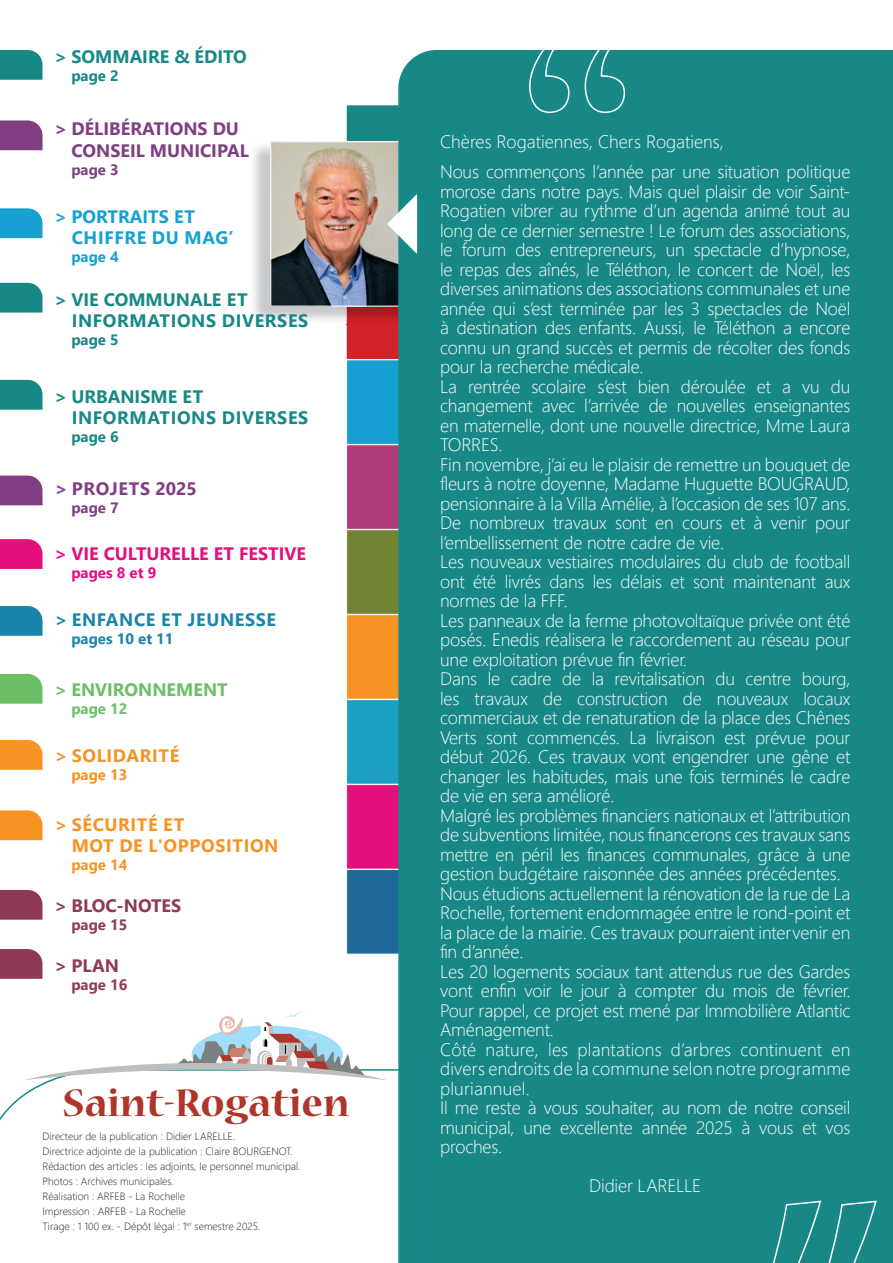
<style>
.page{position:relative;width:893px;height:1263px;background:#fff}
.page>*{position:absolute;margin:0;border:0;box-sizing:border-box;transform-origin:0 0}
.t1{font:700 43.05px "Nueva Std";color:#af352b}
.t2{font:300 18px/19.5px "Segoe UI";letter-spacing:-.01em;color:#fff}
.t3{font:700 18px/21.6px "Segoe UI";letter-spacing:.035em;color:#188887}
.t4{font:700 18px/21.6px "Segoe UI";letter-spacing:.035em;color:#f69323}
.t5{font:700 18px/21.6px "Segoe UI";color:#803f83}
.t6{font:700 18px/21.6px "Segoe UI";letter-spacing:.03em;color:#16a1d2}
.t7{font:700 18px "Segoe UI";color:#e30f7c}
.t8{font:700 18px "Segoe UI";letter-spacing:.035em;color:#1a85ac}
.t9{font:700 18px "Segoe UI";color:#8f3a54}
.t10{font:700 18px "Segoe UI";color:#188887}
.t11{font:700 18px "Segoe UI";color:#6abf67}
.t12{font:700 18px "Segoe UI";letter-spacing:.025em;color:#803f83}
.t13{font:700 15px "Segoe UI";color:#188887}
.t14{font:700 15px "Segoe UI";color:#f69323}
.t15{font:700 15px "Segoe UI";color:#8f3a54}
.t16{font:700 15px "Segoe UI";color:#1a85ac}
.t17{font:700 15px "Segoe UI";color:#803f83}
.t18{font:700 15px "Segoe UI";color:#e30f7c}
.t19{font:700 15px "Segoe UI";color:#6abf67}
.t20{font:700 15px "Segoe UI";color:#16a1d2}
.t21{font:300 10.5px/15px "Segoe UI";color:#231f20}
</style>
<div class="page">
<div style="left:346px;top:359px;width:104px;height:86px;background:#16a1d2;border:1px solid #fff"></div>
<div style="left:346px;top:444px;width:104px;height:86px;background:#b23c7e;border:1px solid #fff"></div>
<div style="left:346px;top:529px;width:104px;height:86px;background:#708333;border:1px solid #fff"></div>
<div style="left:346px;top:614px;width:104px;height:86px;background:#f69323;border:1px solid #fff"></div>
<div style="left:346px;top:699px;width:104px;height:85px;background:#1b9fc3;border:1px solid #fff"></div>
<div style="left:346px;top:784px;width:104px;height:85px;background:#e30f7c;border:1px solid #fff"></div>
<div style="left:346px;top:869px;width:104px;height:85px;background:#1e689a;border:1px solid #fff"></div>
<img style="left:272px;top:143px;width:74px;height:162px">
<div style="left:270px;top:141px;width:147px;height:166px;border:1px solid #fff"></div>
<div style="left:398px;top:50px;width:495px;height:1213px;background:#188887"></div>
<svg style="left:0;top:50px;width:43px;height:30px"></svg>
<svg style="left:0;top:120px;width:43px;height:30px"></svg>
<svg style="left:0;top:208px;width:43px;height:30px"></svg>
<svg style="left:0;top:283px;width:43px;height:30px"></svg>
<svg style="left:0;top:539px;width:43px;height:30px"></svg>
<svg style="left:0;top:606px;width:43px;height:30px"></svg>
<svg style="left:0;top:674px;width:43px;height:30px"></svg>
<svg style="left:0;top:740px;width:43px;height:30px"></svg>
<svg style="left:0;top:810px;width:43px;height:30px"></svg>
<svg style="left:0;top:890px;width:43px;height:30px"></svg>
<svg style="left:346px;top:105px;width:104px;height:255px"></svg>
<svg style="left:528px;top:50px;width:98px;height:64px"></svg>
<svg style="left:762px;top:1200px;width:116px;height:63px"></svg>
<svg style="left:0;top:1068px;width:434px;height:195px"></svg>
<svg style="left:24px;top:1011px;width:363px;height:69px"></svg>
<svg style="left:0;top:949px;width:43px;height:30px"></svg>
<svg style="left:0;top:476px;width:43px;height:29px"></svg>
<svg style="left:0;top:380px;width:43px;height:30px"></svg>
<p class="t10" style="left:54px;top:40px;width:194px">&gt; SOMMAIRE &amp; ÉDITO</p>
<p class="t13" style="left:71px;top:62px;width:49px">page 2</p>
<p class="t5" style="left:71px;top:116px;width:179px;text-indent:-17px">&gt; DÉLIBÉRATIONS DU<br>CONSEIL MUNICIPAL</p>
<p class="t17" style="left:71px;top:155px;width:49px">page 3</p>
<p class="t6" style="left:72px;top:204px;width:163px;text-indent:-17px">&gt; PORTRAITS ET<br>CHIFFRE DU MAG’</p>
<p class="t20" style="left:71px;top:243px;width:49px">page 4</p>
<p class="t3" style="left:72px;top:287px;width:238px;text-indent:-17px">&gt; VIE COMMUNALE ET<br>INFORMATIONS DIVERSES</p>
<p class="t13" style="left:71px;top:326px;width:49px">page 5</p>
<p class="t3" style="left:72px;top:384px;width:238px;text-indent:-17px">&gt; URBANISME ET<br>INFORMATIONS DIVERSES</p>
<p class="t13" style="left:71px;top:423px;width:49px">page 6</p>
<p class="t12" style="left:55px;top:471px;width:143px">&gt; PROJETS 2025</p>
<p class="t17" style="left:71px;top:493px;width:49px">page 7</p>
<p class="t7" style="left:54px;top:537px;width:253px">&gt; VIE CULTURELLE ET FESTIVE</p>
<p class="t18" style="left:71px;top:559px;width:86px">pages 8 et 9</p>
<p class="t8" style="left:55px;top:603px;width:223px">&gt; ENFANCE ET JEUNESSE</p>
<p class="t16" style="left:71px;top:625px;width:104px">pages 10 et 11</p>
<p class="t11" style="left:54px;top:672px;width:175px">&gt; ENVIRONNEMENT</p>
<p class="t19" style="left:71px;top:694px;width:58px">page 12</p>
<p class="t4" style="left:55px;top:743px;width:126px">&gt; SOLIDARITÉ</p>
<p class="t14" style="left:71px;top:760px;width:58px">page 13</p>
<p class="t4" style="left:72px;top:812px;width:208px;text-indent:-17px">&gt; SÉCURITÉ ET<br>MOT DE L'OPPOSITION</p>
<p class="t14" style="left:71px;top:851px;width:58px">page 14</p>
<p class="t9" style="left:54px;top:889px;width:128px">&gt; BLOC-NOTES</p>
<p class="t15" style="left:71px;top:911px;width:58px">page 15</p>
<p class="t9" style="left:54px;top:949px;width:66px">&gt; PLAN</p>
<p class="t15" style="left:71px;top:971px;width:58px">page 16</p>
<h1 class="t1" style="left:62px;top:1083px;width:288px">Saint-Rogatien</h1>
<p class="t21" style="left:43px;top:1127px;width:260px">Directeur de la publication : Didier LARELLE.<br>Directrice adjointe de la publication : Claire BOURGENOT.<br>Rédaction des articles : les adjoints, le personnel municipal.<br>Photos : Archives municipales.<br>Réalisation : ARFEB - La Rochelle<br>Impression : ARFEB - La Rochelle<br>Tirage : 1 100 ex. - Dépôt légal : 1<sup>er</sup> semestre 2025.</p>
<p class="t2" style="left:440px;top:125px;width:412px;line-height:30px">Chères Rogatiennes, Chers Rogatiens,<br>Nous commençons l’année par une situation politique</p>
<p class="t2" style="left:440px;top:180px;width:412px">morose dans notre pays. Mais quel plaisir de voir Saint-Rogatien vibrer au rythme d’un agenda animé tout au long de ce dernier semestre ! Le forum des associations, le forum des entrepreneurs, un spectacle d’hypnose, le repas des aînés, le Téléthon, le concert de Noël, les diverses animations des associations communales et une année qui s’est terminée par les 3 spectacles de Noël à destination des enfants. Aussi, le Téléthon a encore connu un grand succès et permis de récolter des fonds pour la recherche médicale.<br>La rentrée scolaire s’est bien déroulée et a vu du changement avec l’arrivée de nouvelles enseignantes en maternelle, dont une nouvelle directrice, Mme Laura TORRES.<br>Fin novembre, j’ai eu le plaisir de remettre un bouquet de fleurs à notre doyenne, Madame Huguette BOUGRAUD, pensionnaire à la Villa Amélie, à l’occasion de ses 107 ans.<br>De nombreux travaux sont en cours et à venir pour l’embellissement de notre cadre de vie.<br>Les nouveaux vestiaires modulaires du club de football ont été livrés dans les délais et sont maintenant aux normes de la FFF.<br>Les panneaux de la ferme photovoltaïque privée ont été posés. Enedis réalisera le raccordement au réseau pour une exploitation prévue fin février.<br>Dans le cadre de la revitalisation du centre bourg, les travaux de construction de nouveaux locaux commerciaux et de renaturation de la place des Chênes Verts sont commencés. La livraison est prévue pour début 2026. Ces travaux vont engendrer une gêne et changer les habitudes, mais une fois terminés le cadre de vie en sera amélioré.<br>Malgré les problèmes financiers nationaux et l’attribution de subventions limitée, nous financerons ces travaux sans mettre en péril les finances communales, grâce à une gestion budgétaire raisonnée des années précédentes.<br>Nous étudions actuellement la rénovation de la rue de La Rochelle, fortement endommagée entre le rond-point et la place de la mairie. Ces travaux pourraient intervenir en fin d’année.<br>Les 20 logements sociaux tant attendus rue des Gardes vont enfin voir le jour à compter du mois de février.<br>Pour rappel, ce projet est mené par Immobilière Atlantic Aménagement.<br>Côté nature, les plantations d’arbres continuent en divers endroits de la commune selon notre programme pluriannuel.<br>Il me reste à vous souhaiter, au nom de notre conseil municipal, une excellente année 2025 à vous et vos proches.</p>
<p class="t2" style="left:589px;top:1174px;width:114px">Didier LARELLE</p>
</div>
